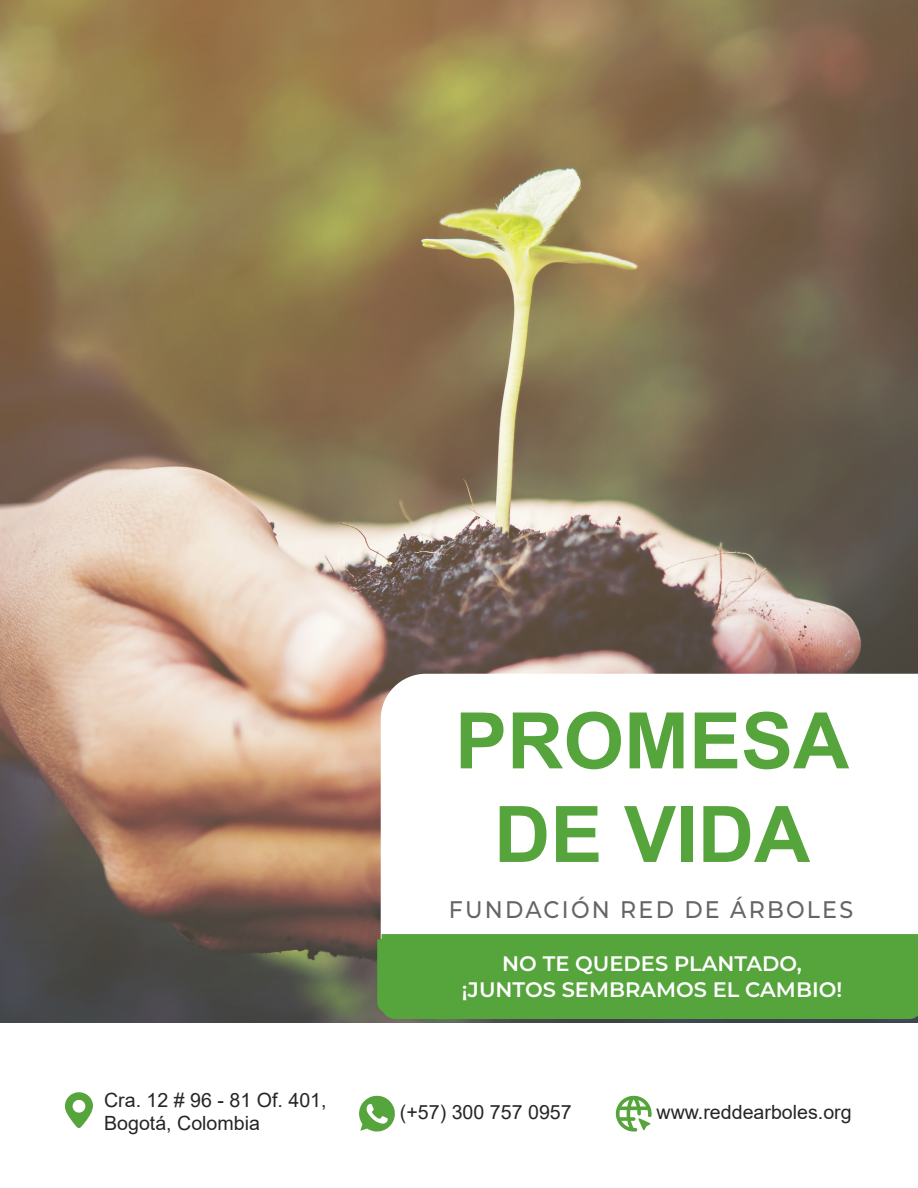
<style>
.page{position:relative;width:918px;height:1188px;background:#fff}
.page>*{position:absolute;margin:0;border:0;box-sizing:border-box;transform-origin:0 0}
.t1{font:700 78px/93.6px "Arial";color:#56a43c;text-align:center}
.t2{font:500 24px "Montserrat";letter-spacing:.1em;color:#646564;scale:.92 1}
.t3{font:600 21px/25.2px "Montserrat";color:#fff;text-align:center}
.t4{font:19.65px/23.5px "Arial";color:#252626}
</style>
<div class="page">
<img style="left:0;top:0;width:918px;height:1022px">
<svg style="left:381px;top:674px;width:537px;height:265px"></svg>
<div style="left:382px;top:934px;width:536px;height:85px;background:#56a43c"></div>
<svg style="left:359px;top:1095px;width:36px;height:37px"></svg>
<svg style="left:616px;top:1095px;width:36px;height:37px"></svg>
<svg style="left:65px;top:1092px;width:28px;height:36px"></svg>
<p class="t4" style="left:104px;top:1088px;width:224px">Cra. 12 # 96 - 81 Of. 401,<br>Bogotá, Colombia</p>
<h1 class="t1" style="left:455px;top:695px;width:396px">PROMESA<br>DE VIDA</h1>
<p class="t2" style="left:449px;top:893px;width:441px">FUNDACIÓN RED DE ÁRBOLES</p>
<p class="t3" style="left:462px;top:950px;width:382px">NO TE QUEDES PLANTADO, ¡JUNTOS SEMBRAMOS EL CAMBIO!</p>
<p class="t4" style="left:400px;top:1100px;width:173px">(+57) 300 757 0957</p>
<p class="t4" style="left:657px;top:1100px;width:197px">www.reddearboles.org</p>
</div>
